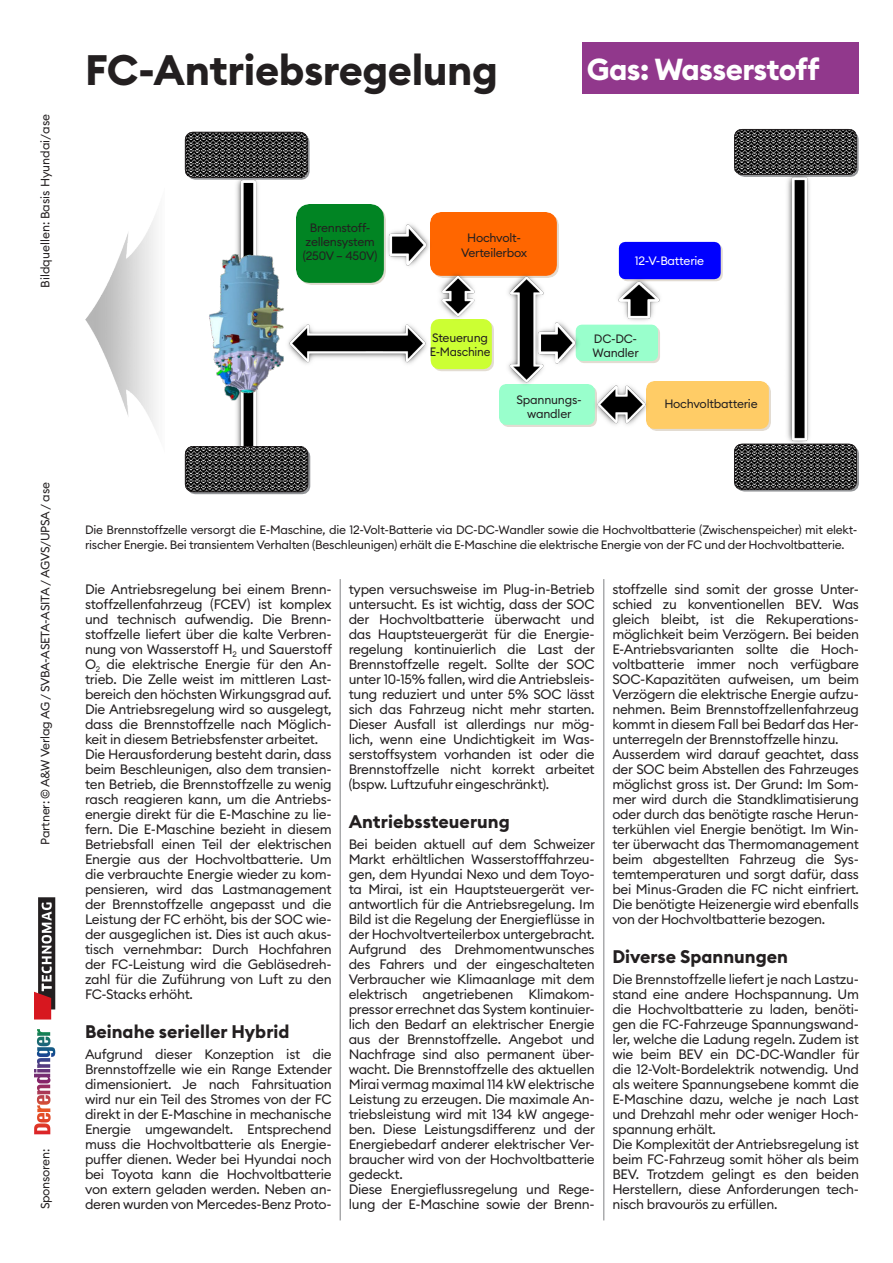
<style>
.page{position:relative;width:893px;height:1263px;background:#fff}
.page>*{position:absolute;margin:0;border:0;box-sizing:border-box;transform-origin:0 0}
.t1{font:700 42px "Euclid Circular B";letter-spacing:-.01em;color:#231f20}
.Kapitel-oben_rechts{font:700 30px "Euclid Circular B";letter-spacing:-.02em;color:#fff}
.Projektschrift_Unter{font:700 18px "Euclid Circular B";color:#231f20}
.Text{font:13.5px/15px "Euclid Circular B";letter-spacing:-.02em;color:#231f20;text-align:justify}
.Bildlegende__Bildbes{font:12px/14.4px "Euclid Circular B";letter-spacing:-.02em;color:#231f20}
.Quellen{font:12px "Euclid Circular B";color:#231f20}
.Bildlegende__Bildbes-2{font:12px "Euclid Circular B";letter-spacing:-.02em;color:#fff}
.Bildlegende__Bildbes-3{font:12px "Euclid Circular B";letter-spacing:-.02em;color:#231f20;scale:.96 1}
</style>
<div class="page">
<hr style="left:603px;top:579px;width:1px;height:641px;background:#808285">
<hr style="left:340px;top:579px;width:1px;height:641px;background:#808285">
<div style="left:38px;top:897px;width:17px;height:112px;background:#231f20"></div>
<svg style="left:34px;top:902px;width:18px;height:117px"></svg>
<svg style="left:37px;top:1029px;width:13px;height:17px"></svg>
<div style="left:583px;top:43px;width:276px;height:51px;background:#91388c"></div>
<svg style="left:734px;top:129px;width:125px;height:48px;background:#474747"></svg>
<svg style="left:734px;top:443px;width:125px;height:48px;background:#474747"></svg>
<img style="left:784px;top:170px;width:29px;height:277px">
<img style="left:85px;top:215px;width:71px;height:214px">
<svg style="left:433px;top:319px;width:61px;height:52px;background:#cffc44"></svg>
<img style="left:296px;top:204px;width:90px;height:80px">
<div style="left:432px;top:212px;width:126px;height:65px;background:#f60"></div>
<img style="left:383px;top:217px;width:52px;height:55px">
<img style="left:434px;top:269px;width:46px;height:55px">
<img style="left:317px;top:322px;width:116px;height:45px">
<img style="left:500px;top:385px;width:90px;height:41px">
<img style="left:502px;top:269px;width:47px;height:120px">
<svg style="left:584px;top:325px;width:76px;height:38px;background:#a0fbcc"></svg>
<img style="left:532px;top:315px;width:52px;height:55px">
<svg style="left:619px;top:242px;width:104px;height:39px;background:#1716fb"></svg>
<img style="left:612px;top:273px;width:54px;height:52px">
<img style="left:652px;top:381px;width:118px;height:49px">
<img style="left:590px;top:381px;width:62px;height:48px">
<img style="left:236px;top:180px;width:22px;height:266px">
<img style="left:209px;top:238px;width:108px;height:178px">
<svg style="left:184px;top:131px;width:126px;height:49px;background:#4c4c4c"></svg>
<svg style="left:184px;top:446px;width:126px;height:48px;background:#474747"></svg>
<div style="left:301px;top:212px;width:79px;height:69px;background:#018423"></div>
<div style="left:458px;top:228px;width:72px;height:32px;background:#f60"></div>
<div style="left:637px;top:248px;width:68px;height:23px;background:#00f"></div>
<img style="left:446px;top:337px;width:32px;height:15px">
<img style="left:603px;top:336px;width:28px;height:15px">
<div style="left:506px;top:392px;width:84px;height:26px;background:#9fc"></div>
<div style="left:658px;top:391px;width:104px;height:28px;background:#fc6"></div>
<p class="Quellen" style="left:37px;top:288px;width:175px;rotate:-90deg">Bildquellen: Basis Hyundai/ase</p>
<p class="Bildlegende__Bildbes" style="left:38px;top:844px;width:364px;rotate:-90deg">Partner: © A&amp;W Verlag AG / SVBA-ASETA-ASITA / AGVS/UPSA / ase</p>
<p class="Bildlegende__Bildbes" style="left:38px;top:1209px;width:62px;rotate:-90deg">Sponsoren:</p>
<p class="t1" style="left:85px;top:43px;width:414px">FC-Antriebsregelung</p>
<p class="Kapitel-oben_rechts" style="left:587px;top:50px;width:234px">Gas: Wasserstoff</p>
<p class="Bildlegende__Bildbes" style="left:310px;top:220px;width:62px">Brennstoff-</p>
<p class="Bildlegende__Bildbes" style="left:306px;top:234px;width:71px">zellensystem</p>
<p class="Bildlegende__Bildbes" style="left:303px;top:249px;width:76px">(250V – 450V)</p>
<p class="Bildlegende__Bildbes" style="left:467px;top:231px;width:55px">Hochvolt-</p>
<p class="Bildlegende__Bildbes" style="left:461px;top:245px;width:68px">Verteilerbox</p>
<p class="Bildlegende__Bildbes-2" style="left:635px;top:253px;width:71px">12-V-Batterie</p>
<p class="Bildlegende__Bildbes" style="left:432px;top:330px;width:57px">Steuerung</p>
<p class="Bildlegende__Bildbes-3" style="left:430px;top:344px;width:65px">E-Maschine</p>
<p class="Bildlegende__Bildbes" style="left:594px;top:331px;width:45px">DC-DC-</p>
<p class="Bildlegende__Bildbes" style="left:593px;top:346px;width:48px">Wandler</p>
<p class="Bildlegende__Bildbes" style="left:517px;top:392px;width:67px">Spannungs-</p>
<p class="Bildlegende__Bildbes" style="left:527px;top:407px;width:46px">wandler</p>
<p class="Bildlegende__Bildbes" style="left:664px;top:397px;width:95px">Hochvoltbatterie</p>
<p class="Bildlegende__Bildbes" style="left:85px;top:523px;width:774px">Die Brennstoffzelle versorgt die E-Maschine, die 12-Volt-Batterie via DC-DC-Wandler sowie die Hochvoltbatterie (Zwischenspeicher) mit elekt&shy;rischer Energie. Bei transientem Verhalten (Beschleunigen) erhält die E-Maschine die elektrische Energie von der FC und der Hochvoltbatterie.</p>
<p class="Text" style="left:85px;top:582px;width:248px">Die Antriebsregelung bei einem Brenn&shy;stoffzellenfahrzeug (FCEV) ist komplex und technisch aufwendig. Die Brenn&shy;stoffzelle liefert über die kalte Verbren&shy;nung von Wasserstoff H<sub>2</sub> und Sauerstoff O<sub>2</sub> die elektrische Energie für den An&shy;trieb. Die Zelle weist im mittleren Last&shy;bereich den höchsten Wirkungsgrad auf.<br>Die Antriebsregelung wird so ausgelegt, dass die Brennstoffzelle nach Möglich&shy;keit in diesem Betriebsfenster arbeitet.</p>
<p class="Text" style="left:85px;top:747px;width:248px">Die Herausforderung besteht darin, dass beim Beschleunigen, also dem transien&shy;ten Betrieb, die Brennstoffzelle zu wenig rasch reagieren kann, um die Antriebs&shy;energie direkt für die E-Maschine zu lie&shy;fern. Die E-Maschine bezieht in diesem Betriebsfall einen Teil der elektrischen Energie aus der Hochvoltbatterie. Um die verbrauchte Energie wieder zu kom&shy;pensieren, wird das Lastmanagement der Brennstoffzelle angepasst und die Leistung der FC erhöht, bis der SOC wie&shy;der ausgeglichen ist. Dies ist auch akus&shy;tisch vernehmbar: Durch Hochfahren der FC-Leistung wird die Gebläsedreh&shy;zahl für die Zuführung von Luft zu den FC-Stacks erhöht.</p>
<p class="Projektschrift_Unter" style="left:85px;top:1020px;width:206px">Beinahe serieller Hybrid</p>
<p class="Text" style="left:85px;top:1047px;width:248px">Aufgrund dieser Konzeption ist die Brennstoffzelle wie ein Range Extender dimensioniert. Je nach Fahrsituation wird nur ein Teil des Stromes von der FC direkt in der E-Maschine in mechanische Energie umgewandelt. Entsprechend muss die Hochvoltbatterie als Energie&shy;puffer dienen. Weder bei Hyundai noch bei Toyota kann die Hochvoltbatterie von extern geladen werden. Neben an&shy;deren wurden von Mercedes-Benz Proto-</p>
<p class="Text" style="left:349px;top:582px;width:248px">typen versuchsweise im Plug-in-Betrieb untersucht. Es ist wichtig, dass der SOC der Hochvoltbatterie überwacht und das Hauptsteuergerät für die Energie&shy;regelung kontinuierlich die Last der Brennstoffzelle regelt. Sollte der SOC unter 10-15% fallen, wird die Antriebsleis&shy;tung reduziert und unter 5% SOC lässt sich das Fahrzeug nicht mehr starten.<br>Dieser Ausfall ist allerdings nur mög&shy;lich, wenn eine Undichtigkeit im Was&shy;serstoffsystem vorhanden ist oder die Brennstoffzelle nicht korrekt arbeitet (bspw. Luftzufuhr eingeschränkt).</p>
<p class="Projektschrift_Unter" style="left:349px;top:810px;width:163px">Antriebssteuerung</p>
<p class="Text" style="left:349px;top:837px;width:248px">Bei beiden aktuell auf dem Schweizer Markt erhältlichen Wasserstofffahrzeu&shy;gen, dem Hyundai Nexo und dem Toyo&shy;ta Mirai, ist ein Hauptsteuergerät ver&shy;antwortlich für die Antriebsregelung. Im Bild ist die Regelung der Energieflüsse in der Hochvoltverteilerbox untergebracht.<br>Aufgrund des Drehmomentwunsches des Fahrers und der eingeschalteten Verbraucher wie Klimaanlage mit dem elektrisch angetriebenen Klimakom&shy;pressor errechnet das System kontinuier&shy;lich den Bedarf an elektrischer Energie aus der Brennstoffzelle. Angebot und Nachfrage sind also permanent über&shy;wacht. Die Brennstoffzelle des aktuellen Mirai vermag maximal 114 kW elektrische Leistung zu erzeugen. Die maximale An&shy;triebsleistung wird mit 134 kW angege&shy;ben. Diese Leistungsdifferenz und der Energiebedarf anderer elektrischer Ver&shy;braucher wird von der Hochvoltbatterie gedeckt.</p>
<p class="Text" style="left:349px;top:1182px;width:248px">Diese Energieflussregelung und Rege&shy;lung der E-Maschine sowie der Brenn-</p>
<p class="Text" style="left:612px;top:582px;width:248px">stoffzelle sind somit der grosse Unter&shy;schied zu konventionellen BEV. Was gleich bleibt, ist die Rekuperations&shy;möglichkeit beim Verzögern. Bei beiden E-Antriebsvarianten sollte die Hoch&shy;voltbatterie immer noch verfügbare SOC-Kapazitäten aufweisen, um beim Verzögern die elektrische Energie aufzu&shy;nehmen. Beim Brennstoffzellenfahrzeug kommt in diesem Fall bei Bedarf das Her&shy;unterregeln der Brennstoffzelle hinzu.</p>
<p class="Text" style="left:612px;top:747px;width:248px">Ausserdem wird darauf geachtet, dass der SOC beim Abstellen des Fahrzeuges möglichst gross ist. Der Grund: Im Som&shy;mer wird durch die Standklimatisierung oder durch das benötigte rasche Herun&shy;terkühlen viel Energie benötigt. Im Win&shy;ter überwacht das Thermomanagement beim abgestellten Fahrzeug die Sys&shy;temtemperaturen und sorgt dafür, dass bei Minus-Graden die FC nicht einfriert.<br>Die benötigte Heizenergie wird ebenfalls von der Hochvoltbatterie bezogen.</p>
<p class="Projektschrift_Unter" style="left:612px;top:945px;width:177px">Diverse Spannungen</p>
<p class="Text" style="left:612px;top:972px;width:248px">Die Brennstoffzelle liefert je nach Lastzu&shy;stand eine andere Hochspannung. Um die Hochvoltbatterie zu laden, benöti&shy;gen die FC-Fahrzeuge Spannungswand&shy;ler, welche die Ladung regeln. Zudem ist wie beim BEV ein DC-DC-Wandler für die 12-Volt-Bordelektrik notwendig. Und als weitere Spannungsebene kommt die E-Maschine dazu, welche je nach Last und Drehzahl mehr oder weniger Hoch&shy;spannung erhält.</p>
<p class="Text" style="left:612px;top:1137px;width:248px">Die Komplexität der Antriebsregelung ist beim FC-Fahrzeug somit höher als beim BEV. Trotzdem gelingt es den beiden Herstellern, diese Anforderungen tech&shy;nisch bravourös zu erfüllen.</p>
</div>
